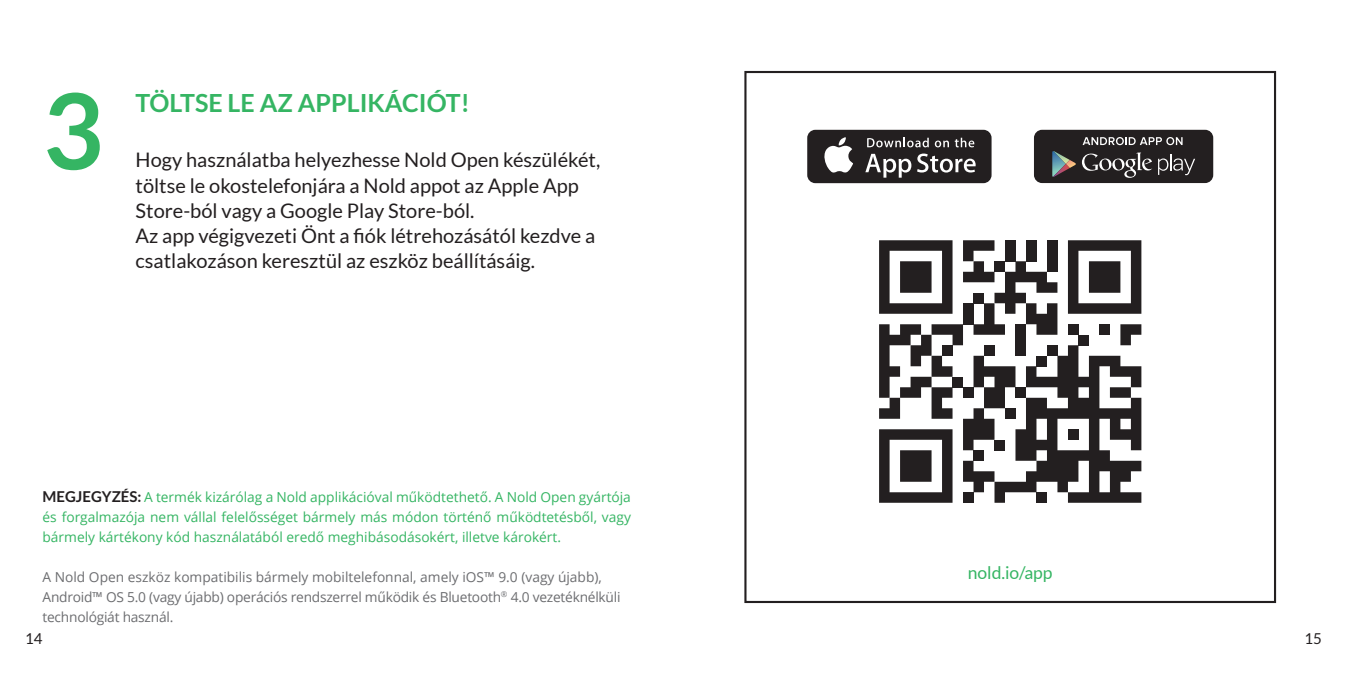
<style>
.page{position:relative;width:1347px;height:674px;background:#fff}
.page>*{position:absolute;margin:0;border:0;box-sizing:border-box;transform-origin:0 0}
.t1{font:700 105px "Lato";color:#35b563}
.t2{font:700 25px "Lato";color:#35b563}
.t3{font:20px/25px "Lato";color:#231f20}
.t4{font:17.5px "Lato";letter-spacing:-.005em;color:#35b563}
.t5{font:15px "Lato";color:#231f20}
.t6{font:13.75px/20px "Open Sans";color:#35b563;text-align:justify}
.t7{font:13.75px/20px "Open Sans";letter-spacing:-.015em;color:#6c6d70}
.s1{font-family:"Lato";font-weight:700;font-size:15px;color:#231f20}
</style>
<div class="page">
<div style="left:807px;top:130px;width:184px;height:53px;background:#231f20;border-radius:8px"></div>
<svg style="left:824px;top:137px;width:29px;height:35px"></svg>
<svg style="left:865px;top:154px;width:46px;height:23px"></svg>
<svg style="left:917px;top:153px;width:58px;height:19px"></svg>
<svg style="left:867px;top:138px;width:61px;height:9px"></svg>
<svg style="left:934px;top:138px;width:40px;height:9px"></svg>
<div style="left:1034px;top:130px;width:179px;height:53px;background:#231f20;border-radius:8px"></div>
<svg style="left:1158px;top:154px;width:37px;height:21px"></svg>
<svg style="left:1082px;top:137px;width:100px;height:8px"></svg>
<svg style="left:1052px;top:151px;width:100px;height:27px"></svg>
<div style="left:744px;top:71px;width:532px;height:531px;border:2px solid #231f20"></div>
<svg style="left:879px;top:240px;width:262px;height:262px"></svg>
<h1 class="t1" style="left:43px;top:71px;width:62px">3</h1>
<h2 class="t2" style="left:136px;top:89px;width:335px">TÖLTSE LE AZ APPLIKÁCIÓT!</h2>
<p class="t3" style="left:136px;top:147px;width:466px">Hogy használatba helyezhesse Nold Open készülékét, töltse le okostelefonjára a Nold appot az Apple App Store-ból vagy a Google Play Store-ból.<br>Az app végigvezeti Önt a fiók létrehozásától kezdve a csatlakozáson keresztül az eszköz beállításáig.</p>
<p class="t6" style="left:43px;top:486px;width:590px"><span class="s1">MEGJEGYZÉS:</span> A termék kizárólag a Nold applikációval működtethető. A Nold Open gyártója és forgalmazója nem vállal felelősséget bármely más módon történő működtetésből, vagy bármely kártékony kód használatából eredő meghibásodásokért, illetve károkért.</p>
<p class="t7" style="left:43px;top:566px;width:579px">A Nold Open eszköz kompatibilis bármely mobiltelefonnal, amely iOS™ 9.0 (vagy újabb),<br>Android™ OS 5.0 (vagy újabb) operációs rendszerrel működik és Bluetooth<sup>®</sup> 4.0 vezetéknélküli technológiát használ.</p>
<p class="t4" style="left:968px;top:563px;width:86px">nold.io/app</p>
<p class="t5" style="left:25px;top:629px;width:19px">14</p>
<p class="t5" style="left:1304px;top:629px;width:19px">15</p>
</div>
